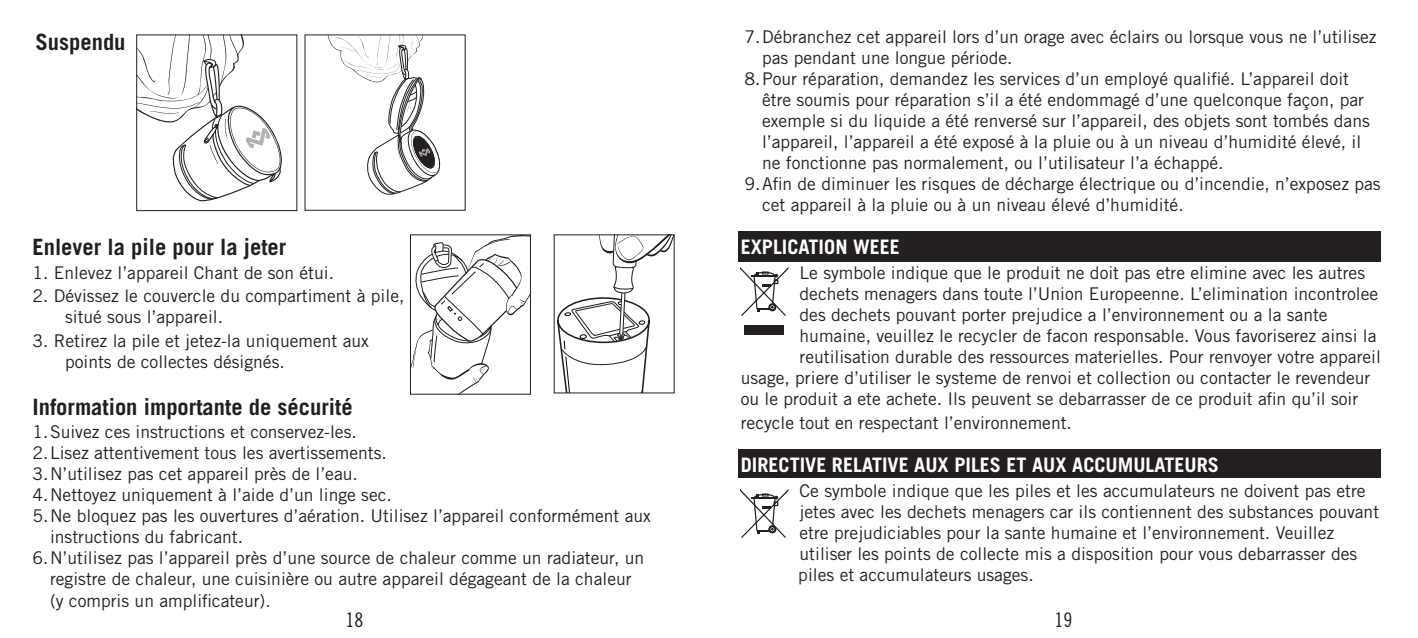
<style>
.page{position:relative;width:1418px;height:638px;background:#fff}
.page>*{position:absolute;margin:0;border:0;box-sizing:border-box;transform-origin:0 0}
.t1{font:700 22.5px "Trade Gothic";color:#231f20}
.t2{font:700 20px "Trade Gothic";color:#fff}
.t3{font:20px "Trade Gothic Cond Eighteen";color:#231f20}
.t4{font:17.5px/21px "Trade Gothic";color:#231f20}
</style>
<div class="page">
<svg style="left:412px;top:236px;width:117px;height:157px"></svg>
<div style="left:410px;top:234px;width:121px;height:161px;border:1px solid #231f20"></div>
<svg style="left:557px;top:236px;width:115px;height:155px"></svg>
<div style="left:738px;top:231px;width:642px;height:30px;background:#231f20"></div>
<div style="left:738px;top:449px;width:642px;height:28px;background:#231f20"></div>
<div style="left:744px;top:325px;width:40px;height:10px;background:#231f20"></div>
<svg style="left:740px;top:267px;width:48px;height:49px"></svg>
<svg style="left:740px;top:489px;width:48px;height:49px"></svg>
<svg style="left:138px;top:37px;width:144px;height:164px"></svg>
<div style="left:136px;top:35px;width:161px;height:176px;border:1px solid #231f20"></div>
<svg style="left:328px;top:37px;width:112px;height:158px"></svg>
<p class="t1" style="left:35px;top:28px;width:92px">Suspendu</p>
<p class="t1" style="left:32px;top:233px;width:255px">Enlever la pile pour la jeter</p>
<p class="t4" style="left:32px;top:262px;width:303px">1. Enlevez l’appareil Chant de son étui.</p>
<p class="t4" style="left:65px;top:285px;width:341px;text-indent:-32px">2. Dévissez le couvercle du compartiment à pile, situé sous l’appareil.</p>
<p class="t4" style="left:65px;top:330px;width:305px;text-indent:-32px">3. Retirez la pile et jetez-la uniquement aux points de collectes désignés.</p>
<p class="t1" style="left:32px;top:393px;width:322px">Information importante de sécurité</p>
<p class="t4" style="left:32px;top:421px;width:326px">1. Suivez ces instructions et conservez-les.</p>
<p class="t4" style="left:32px;top:442px;width:356px">2. Lisez attentivement tous les avertissements.</p>
<p class="t4" style="left:32px;top:463px;width:327px">3. N’utilisez pas cet appareil près de l’eau.</p>
<p class="t4" style="left:32px;top:484px;width:361px">4. Nettoyez uniquement à l’aide d’un linge sec.</p>
<p class="t4" style="left:50px;top:505px;width:602px;text-indent:-18px">5. Ne bloquez pas les ouvertures d’aération. Utilisez l’appareil conformément aux instructions du fabricant.</p>
<p class="t4" style="left:50px;top:547px;width:596px;text-indent:-18px">6. N’utilisez pas l’appareil près d’une source de chaleur comme un radiateur, un registre de chaleur, une cuisinière ou autre appareil dégageant de la chaleur (y compris un amplificateur).</p>
<p class="t4" style="left:762px;top:26px;width:616px;text-indent:-18px">7. Débranchez cet appareil lors d’un orage avec éclairs ou lorsque vous ne l’utilisez pas pendant une longue période.</p>
<p class="t4" style="left:762px;top:68px;width:609px;text-indent:-18px">8. Pour réparation, demandez les services d’un employé qualifié. L’appareil doit être soumis pour réparation s’il a été endommagé d’une quelconque façon, par exemple si du liquide a été renversé sur l’appareil, des objets sont tombés dans l’appareil, l’appareil a été exposé à la pluie ou à un niveau d’humidité élevé, il ne fonctionne pas normalement, ou l’utilisateur l’a échappé.</p>
<p class="t4" style="left:762px;top:173px;width:620px;text-indent:-18px">9. Afin de diminuer les risques de décharge électrique ou d’incendie, n’exposez pas cet appareil à la pluie ou à un niveau élevé d’humidité.</p>
<p class="t2" style="left:740px;top:235px;width:160px">EXPLICATION WEEE</p>
<p class="t4" style="left:799px;top:262px;width:567px">Le symbole indique que le produit ne doit pas etre elimine avec les autres</p>
<p class="t4" style="left:799px;top:283px;width:580px">dechets menagers dans toute l’Union Europeenne. L’elimination incontrolee</p>
<p class="t4" style="left:799px;top:304px;width:529px">des dechets pouvant porter prejudice a l’environnement ou a la sante</p>
<p class="t4" style="left:799px;top:325px;width:578px">humaine, veuillez le recycler de facon responsable. Vous favoriserez ainsi la</p>
<p class="t4" style="left:799px;top:346px;width:583px">reutilisation durable des ressources materielles. Pour renvoyer votre appareil</p>
<p class="t4" style="left:740px;top:367px;width:631px">usage, priere d’utiliser le systeme de renvoi et collection ou contacter le revendeur</p>
<p class="t4" style="left:740px;top:388px;width:619px">ou le produit a ete achete. Ils peuvent se debarrasser de ce produit afin qu’il soir</p>
<p class="t4" style="left:740px;top:412px;width:332px">recycle tout en respectant l’environnement.</p>
<p class="t2" style="left:740px;top:452px;width:479px">DIRECTIVE RELATIVE AUX PILES ET AUX ACCUMULATEURS</p>
<p class="t4" style="left:798px;top:480px;width:582px">Ce symbole indique que les piles et les accumulateurs ne doivent pas etre jetes avec les dechets menagers car ils contiennent des substances pouvant etre prejudiciables pour la sante humaine et l’environnement. Veuillez utiliser les points de collecte mis a disposition pour vous debarrasser des piles et accumulateurs usages.</p>
<p class="t3" style="left:345px;top:608px;width:19px">18</p>
<p class="t3" style="left:1054px;top:608px;width:19px">19</p>
</div>
